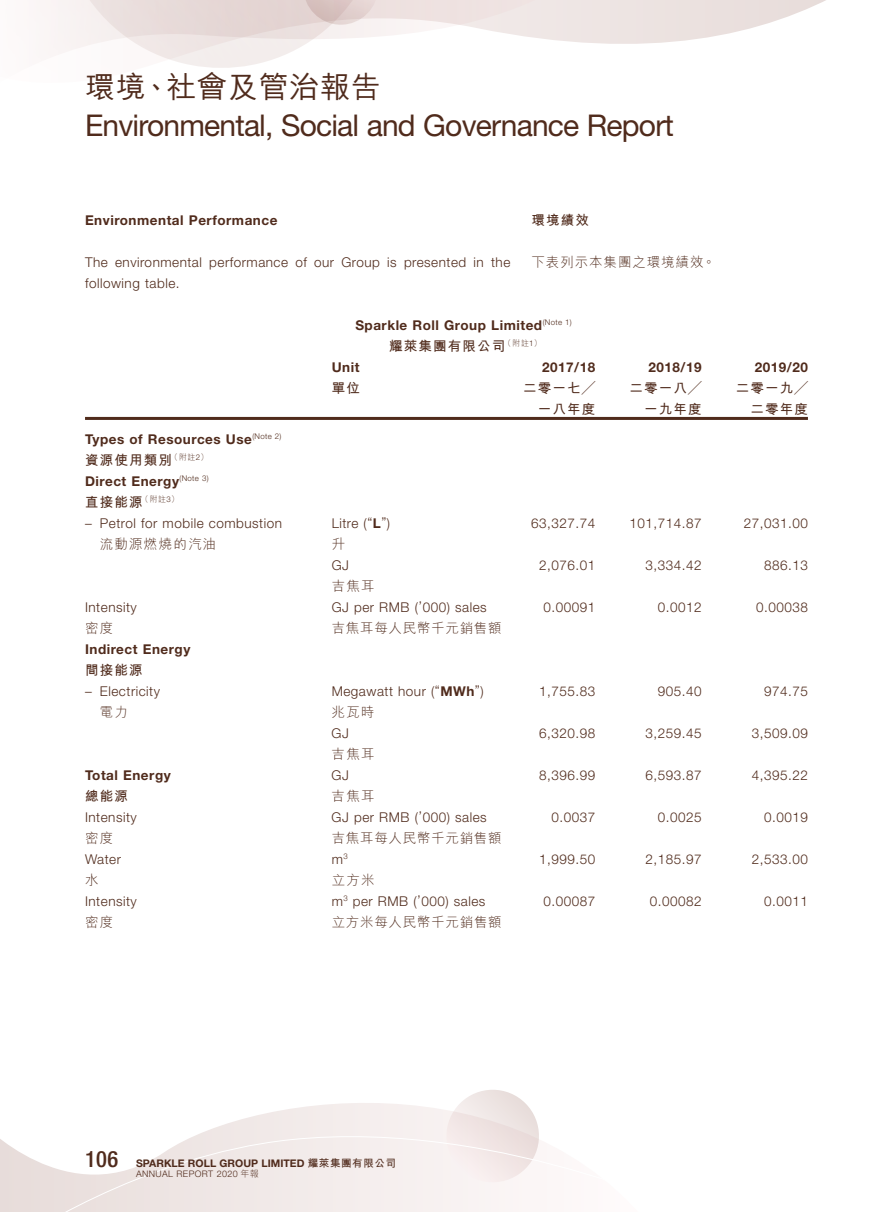
<style>
.page{position:relative;width:893px;height:1212px;background:#fff}
.page>*{position:absolute;margin:0;border:0;box-sizing:border-box;transform-origin:0 0}
.t1{font:30px "Helvetica Neue LT Std";letter-spacing:-.025em;color:#502b1c}
.t2{font:500 30px "M Hei HK";letter-spacing:.025em;color:#502b1c}
.t3{font:500 condensed 22.5px "Helvetica Neue LT Std";color:#502b1c}
.t4{font:300 13.5px/21px "Helvetica Neue LT Std";letter-spacing:.04em;color:#502b1c}
.t5{font:700 13.5px "Helvetica Neue LT Std";letter-spacing:.04em;color:#502b1c}
.t6{font:300 13.5px "M Hei HK";letter-spacing:.055em;color:#502b1c}
.t7{font:700 13.5px/21px "M Hei HK";letter-spacing:.09em;color:#502b1c;text-align:right}
.t8{font:300 13.5px "M Hei HK";letter-spacing:.09em;color:#502b1c}
.t9{font:700 10.5px "Helvetica Neue LT Std";letter-spacing:.005em;color:#502b1c}
.t10{font:300 9px "Helvetica Neue LT Std";letter-spacing:.045em;color:#502b1c}
.s1{font-weight:700}
.s2{font-family:"M Hei HK"}
</style>
<div class="page">
<svg style="left:591px;top:0;width:235px;height:44px"></svg>
<svg style="left:45px;top:0;width:546px;height:54px"></svg>
<svg style="left:67px;top:0;width:311px;height:68px"></svg>
<svg style="left:0;top:1103px;width:442px;height:109px"></svg>
<svg style="left:442px;top:1090px;width:92px;height:26px"></svg>
<svg style="left:13px;top:1116px;width:526px;height:96px"></svg>
<hr style="left:85px;top:417px;width:723px;height:3px;background:#502b1c">
<h1 class="t2" style="left:85px;top:66px;width:297px">環境、社會及管治報告</h1>
<h1 class="t1" style="left:85px;top:107px;width:590px">Environmental, Social and Governance Report</h1>
<p class="t7" style="left:531px;top:208px;width:59px">環境績效</p>
<p class="t6" style="left:531px;top:255px;width:186px">下表列示本集團之環境績效。</p>
<p class="t5" style="left:85px;top:211px;width:194px">Environmental Performance</p>
<p class="t4" style="left:85px;top:251px;width:427px">The environmental performance of our Group is presented in the following table.</p>
<p class="t5" style="left:355px;top:316px;width:218px">Sparkle Roll Group Limited<sup>(Note</sup> <sup>1)</sup></p>
<p class="t7" style="left:389px;top:334px;width:154px">耀萊集團有限公司<sup>（附註</sup><sup>1</sup><sup>）</sup></p>
<p class="t5" style="left:332px;top:358px;width:29px">Unit</p>
<p class="t5" style="left:542px;top:358px;width:55px">2017/18</p>
<p class="t5" style="left:648px;top:358px;width:55px">2018/19</p>
<p class="t5" style="left:755px;top:358px;width:55px">2019/20</p>
<p class="t7" style="left:332px;top:376px;width:30px">單位</p>
<p class="t7" style="left:523px;top:376px;width:74px">二零一七╱一八年度</p>
<p class="t7" style="left:629px;top:376px;width:74px">二零一八╱一九年度</p>
<p class="t7" style="left:736px;top:376px;width:74px">二零一九╱二零年度</p>
<p class="t5" style="left:85px;top:430px;width:198px">Types of Resources Use<sup>(Note</sup> <sup>2)</sup></p>
<p class="t7" style="left:85px;top:448px;width:125px">資源使用類別<sup>（附註</sup><sup>2</sup><sup>）</sup></p>
<p class="t5" style="left:85px;top:472px;width:125px">Direct Energy<sup>(Note</sup> <sup>3)</sup></p>
<p class="t7" style="left:85px;top:490px;width:95px">直接能源<sup>（附註</sup><sup>3</sup><sup>）</sup></p>
<p class="t4" style="left:85px;top:512px;width:198px">– Petrol for mobile combustion</p>
<p class="t4" style="left:332px;top:512px;width:60px">Litre (“<span class="s1">L</span>”)</p>
<p class="t4" style="left:531px;top:512px;width:66px">63,327.74</p>
<p class="t4" style="left:629px;top:512px;width:74px">101,714.87</p>
<p class="t4" style="left:744px;top:512px;width:66px">27,031.00</p>
<p class="t8" style="left:100px;top:537px;width:118px">流動源燃燒的汽油</p>
<p class="t6" style="left:332px;top:537px;width:15px">升</p>
<p class="t4" style="left:332px;top:554px;width:19px">GJ</p>
<p class="t4" style="left:539px;top:554px;width:58px">2,076.01</p>
<p class="t4" style="left:645px;top:554px;width:58px">3,334.42</p>
<p class="t4" style="left:764px;top:554px;width:45px">886.13</p>
<p class="t6" style="left:332px;top:579px;width:44px">吉焦耳</p>
<p class="t4" style="left:85px;top:596px;width:53px">Intensity</p>
<p class="t4" style="left:332px;top:596px;width:157px">GJ per RMB (’000) sales</p>
<p class="t4" style="left:543px;top:596px;width:53px">0.00091</p>
<p class="t4" style="left:658px;top:596px;width:45px">0.0012</p>
<p class="t4" style="left:756px;top:596px;width:53px">0.00038</p>
<p class="t6" style="left:85px;top:621px;width:30px">密度</p>
<p class="t6" style="left:332px;top:621px;width:172px">吉焦耳每人民幣千元銷售額</p>
<p class="t5" style="left:85px;top:641px;width:107px">Indirect Energy</p>
<p class="t7" style="left:85px;top:658px;width:59px">間接能源</p>
<p class="t4" style="left:85px;top:680px;width:77px">– Electricity</p>
<p class="t4" style="left:332px;top:680px;width:153px">Megawatt hour (“<span class="s1">MWh</span>”)</p>
<p class="t4" style="left:539px;top:680px;width:58px">1,755.83</p>
<p class="t4" style="left:658px;top:680px;width:45px">905.40</p>
<p class="t4" style="left:764px;top:680px;width:45px">974.75</p>
<p class="t6" style="left:100px;top:705px;width:30px">電力</p>
<p class="t6" style="left:332px;top:705px;width:44px">兆瓦時</p>
<p class="t4" style="left:332px;top:722px;width:19px">GJ</p>
<p class="t4" style="left:539px;top:722px;width:58px">6,320.98</p>
<p class="t4" style="left:645px;top:722px;width:58px">3,259.45</p>
<p class="t4" style="left:752px;top:722px;width:58px">3,509.09</p>
<p class="t6" style="left:332px;top:747px;width:44px">吉焦耳</p>
<p class="t5" style="left:85px;top:767px;width:87px">Total Energy</p>
<p class="t4" style="left:332px;top:764px;width:19px">GJ</p>
<p class="t4" style="left:539px;top:764px;width:58px">8,396.99</p>
<p class="t4" style="left:645px;top:764px;width:58px">6,593.87</p>
<p class="t4" style="left:752px;top:764px;width:58px">4,395.22</p>
<p class="t7" style="left:85px;top:784px;width:44px">總能源</p>
<p class="t6" style="left:332px;top:789px;width:44px">吉焦耳</p>
<p class="t4" style="left:85px;top:806px;width:53px">Intensity</p>
<p class="t4" style="left:332px;top:806px;width:157px">GJ per RMB (’000) sales</p>
<p class="t4" style="left:551px;top:806px;width:45px">0.0037</p>
<p class="t4" style="left:658px;top:806px;width:45px">0.0025</p>
<p class="t4" style="left:764px;top:806px;width:45px">0.0019</p>
<p class="t6" style="left:85px;top:831px;width:30px">密度</p>
<p class="t6" style="left:332px;top:831px;width:172px">吉焦耳每人民幣千元銷售額</p>
<p class="t4" style="left:85px;top:848px;width:38px">Water</p>
<p class="t4" style="left:332px;top:848px;width:18px">m<sup>3</sup></p>
<p class="t4" style="left:539px;top:848px;width:58px">1,999.50</p>
<p class="t4" style="left:645px;top:848px;width:58px">2,185.97</p>
<p class="t4" style="left:752px;top:848px;width:58px">2,533.00</p>
<p class="t6" style="left:85px;top:873px;width:15px">水</p>
<p class="t6" style="left:332px;top:873px;width:44px">立方米</p>
<p class="t4" style="left:85px;top:890px;width:53px">Intensity</p>
<p class="t4" style="left:332px;top:890px;width:155px">m<sup>3</sup> per RMB (’000) sales</p>
<p class="t4" style="left:543px;top:890px;width:53px">0.00087</p>
<p class="t4" style="left:650px;top:890px;width:53px">0.00082</p>
<p class="t4" style="left:764px;top:890px;width:45px">0.0011</p>
<p class="t6" style="left:85px;top:915px;width:30px">密度</p>
<p class="t6" style="left:332px;top:915px;width:172px">立方米每人民幣千元銷售額</p>
<h2 class="t3" style="left:85px;top:1145px;width:35px">106</h2>
<p class="t9" style="left:136px;top:1156px;width:262px">SPARKLE ROLL GROUP LIMITED <span class="s2">耀萊集團有限公司</span></p>
<p class="t10" style="left:136px;top:1168px;width:124px">ANNUAL REPORT 2020 <span class="s2">年報</span></p>
</div>
